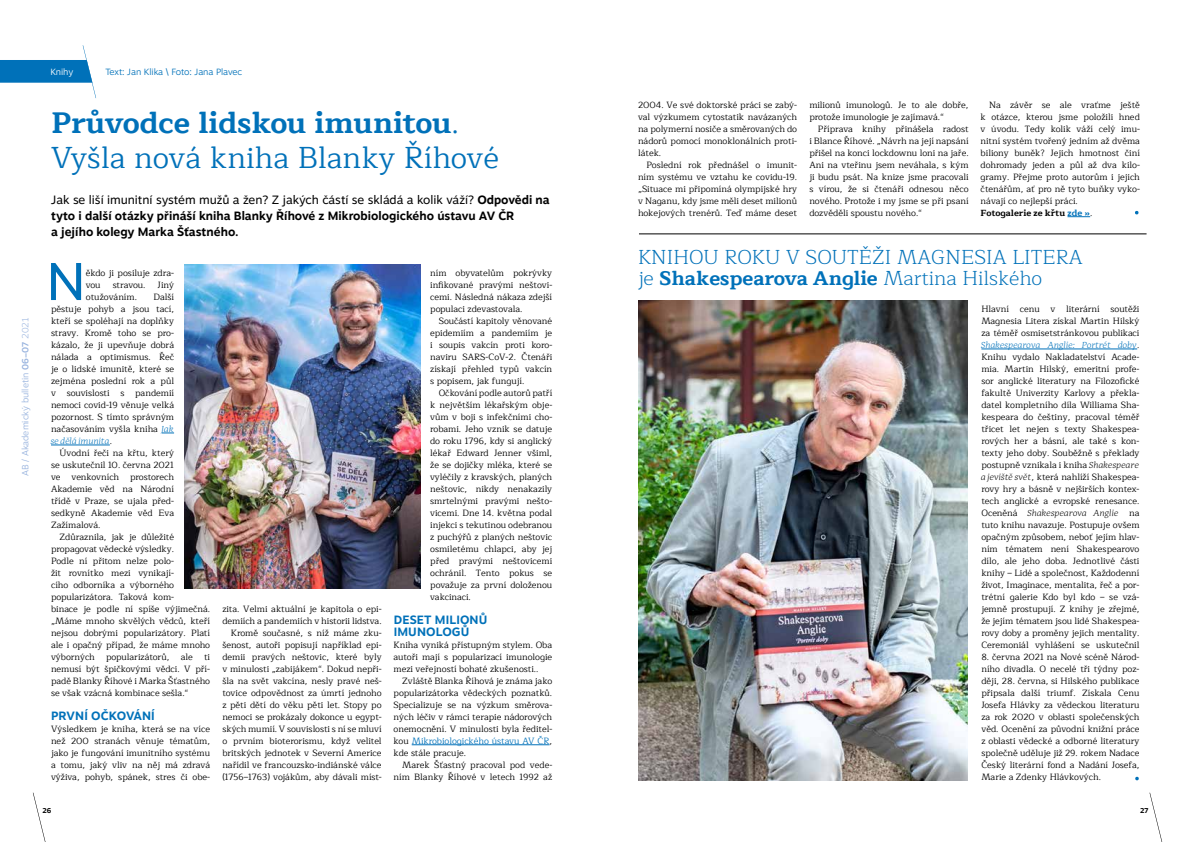
<style>
.page{position:relative;width:1191px;height:842px;background:#fff}
.page>*{position:absolute;margin:0;border:0;box-sizing:border-box;transform-origin:0 0}
.t1{font:52.9px "Motiva Sans";color:#0071b9}
.t2{font:30px/35px "Maitree";color:#0071b9}
.t3{font:300 20px/21.2px "Maitree";color:#0071b9}
.t4{font:700 12px/16px "Motiva Sans";color:#000}
.t5{font:700 12px/12px "Motiva Sans";letter-spacing:.01em;color:#0071b9}
.t6{font:9px/12px "Maitree";color:#000;text-align:justify}
.t7{font:italic 300 9px "Adagio Serif";color:#0071b9}
.t8{font:300 9px "Motiva Sans";color:#98b3de}
.t9{font:300 9px "Motiva Sans";letter-spacing:-.005em;color:#0071b9}
.t10{font:italic 300 9px "Adagio Serif";color:#000}
.t11{font:9px "Maitree";letter-spacing:-.02em;color:#000}
.t12{font:300 9px "Motiva Sans";color:#fff}
.t13{font:700 7px "Motiva Sans";color:#000}
.s1{font-weight:500}
.s2{font-weight:100}
.s3{font-weight:400}
.s4{font-weight:700}
.s5{color:#0071b9}
.s6{font-family:"Adagio Serif";font-weight:300;font-style:italic;color:#0071b9}
.s7{font-family:"Maitree";font-weight:400;font-style:normal;color:#000}
.s8{font-weight:700;color:#0071b9}
.s9{font-family:"Adagio Serif";font-weight:300;font-style:italic}
.s10{font-family:"Maitree";font-weight:400;font-style:normal}
</style>
<div class="page">
<svg style="left:1149px;top:793px;width:14px;height:49px"></svg>
<svg style="left:33px;top:793px;width:13px;height:49px"></svg>
<svg style="left:0;top:45px;width:96px;height:53px"></svg>
<svg style="left:162px;top:433px;width:12px;height:1px"></svg>
<hr style="left:51px;top:445px;width:59px;height:1px;background:#0071b9">
<hr style="left:412px;top:744px;width:137px;height:1px;background:#0071b9">
<img style="left:184px;top:264px;width:237px;height:324px">
<svg style="left:1067px;top:216px;width:23px;height:1px"></svg>
<hr style="left:639px;top:233px;width:507px;height:1px;background:#000">
<img style="left:638px;top:300px;width:330px;height:480px">
<hr style="left:981px;top:349px;width:156px;height:1px;background:#0071b9">
<p class="t8" style="left:19px;top:476px;width:161px;rotate:-90deg">AB / Akademický bulletin <span class="s1">06–07</span> <span class="s2">2021</span></p>
<p class="t12" style="left:50px;top:65px;width:24px">Knihy</p>
<p class="t9" style="left:105px;top:65px;width:138px">Text: Jan Klika <span class="s3">\</span> Foto: Jana Plavec</p>
<h2 class="t2" style="left:51px;top:106px;width:449px"><span class="s4">Průvodce lidskou imunitou</span>.<br>Vyšla nová kniha Blanky Říhové</h2>
<h3 class="t4" style="left:51px;top:191px;width:500px"><span class="s3">Jak se liší imunitní systém mužů a žen? Z jakých částí se skládá a kolik váží?</span> Odpovědi na tyto i další otázky přináší kniha Blanky Říhové z Mikrobiologického ústavu AV ČR<br>a jejího kolegy Marka Šťastného.</h3>
<h1 class="t1" style="left:46px;top:242px;width:41px">N</h1>
<p class="t6" style="left:86px;top:267px;width:90px">ěkdo ji posiluje zdra&shy;vou</p>
<p class="t6" style="left:430px;top:267px;width:124px">ním obyvatelům pokrývky infikované pravými neštovi&shy;cemi. Následná nákaza zdejší populaci zdevastovala.</p>
<p class="t6" style="left:430px;top:315px;width:124px;text-indent:9px">Součástí kapitoly věnované epidemiím a pandemiím je i soupis vakcín proti koro&shy;naviru SARS-CoV-2. Čtenáři získají přehled typů vakcín s popisem, jak fungují.</p>
<p class="t6" style="left:430px;top:387px;width:124px;text-indent:9px">Očkování podle autorů patří k největším lékařským obje&shy;vům v boji s infekčními cho&shy;robami. Jeho vznik se datuje do roku 1796, kdy si anglický lékař Edward Jenner všiml, že se dojičky mléka, které se vyléčily z kravských, planých neštovic, nikdy nenakazily smrtelnými pravými nešto&shy;vicemi. Dne 14. května podal injekci s tekutinou odebranou z puchýřů z planých neštovic osmiletému chlapci, aby jej před pravými neštovicemi ochránil. Tento pokus se považuje za první doloženou vakcinaci.</p>
<h3 class="t5" style="left:394px;top:613px;width:95px">DESET MILIONŮ<br>IMUNOLOGŮ</h3>
<p class="t6" style="left:394px;top:639px;width:160px">Kniha vyniká přístupným stylem. Oba autoři mají s popularizací imunologie mezi veřejností bohaté zkušenosti..</p>
<p class="t6" style="left:394px;top:675px;width:160px;text-indent:9px">Zvláště Blanka Říhová je známa jako popularizátorka vědeckých poznatků.<br>Specializuje se na výzkum směrova&shy;ných léčiv v rámci terapie nádorových onemocnění. V minulosti byla ředitel&shy;kou <span class="s5">Mikrobiologického ústavu AV ČR</span>, kde stále pracuje.</p>
<p class="t6" style="left:394px;top:759px;width:160px;text-align:right">Marek Šťastný pracoval pod vede&shy;ním Blanky Říhové v letech 1992 až</p>
<p class="t11" style="left:113px;top:278px;width:34px">stravou.</p>
<p class="t6" style="left:158px;top:279px;width:18px">Jiný</p>
<p class="t6" style="left:86px;top:291px;width:53px">otužováním.</p>
<p class="t6" style="left:51px;top:291px;width:125px;text-indent:102px">Další pěstuje pohyb a jsou tací, kteří se spoléhají na doplňky stravy. Kromě toho se pro&shy;kázalo, že ji upevňuje dobrá nálada a optimismus. Řeč je o lidské imunitě, které se zejména poslední rok a půl v souvislosti s pandemií nemoci covid-19 věnuje velká pozornost. S tímto správným načasováním vyšla kniha <span class="s6">Jak</span></p>
<p class="t7" style="left:51px;top:435px;width:63px">se dělá imunita<span class="s7">.</span></p>
<p class="t6" style="left:51px;top:447px;width:125px;text-indent:9px">Úvodní řeči na křtu, který se uskutečnil 10. června 2021 ve venkovních prostorech Akademie věd na Národní třídě v Praze, se ujala před&shy;sedkyně Akademie věd Eva Zažímalová.</p>
<p class="t6" style="left:51px;top:531px;width:161px;text-align:left;text-indent:9px">Zdůraznila, jak je důležité propagovat vědecké výsledky.<br>Podle ní přitom nelze polo-<br>žit rovnítko mezi vynikají-<br>cího odborníka a výborného popularizátora. Taková kom-<br>binace je podle ní spíše výjimečná. „Máme mnoho skvělých vědců, kteří nejsou dobrými popularizátory. Platí ale i opačný případ, že máme mnoho výborných</p>
<p class="t6" style="left:222px;top:603px;width:161px;text-align:right">zita. Velmi aktuální je kapitola o epi&shy;demiích a pandemiích v historii lidstva.<br>Kromě současné, s níž máme zku&shy;šenost, autoři popisují například epi&shy;demii pravých neštovic, které byly v minulosti „zabijákem“. Dokud nepři&shy;šla na svět vakcína, nesly pravé neš&shy;tovice odpovědnost za úmrtí jednoho z pěti dětí do věku pěti let. Stopy po nemoci se prokázaly dokonce u egypt&shy;ských mumií. V souvislosti s ní se mluví o prvním bioterorismu, když velitel britských jednotek v Severní Americe nařídil ve francouzsko-indiánské válce (1756–1763) vojákům, aby dávali míst-</p>
<p class="t6" style="left:106px;top:651px;width:65px">popularizátorů,</p>
<p class="t6" style="left:181px;top:651px;width:14px">ale</p>
<p class="t6" style="left:51px;top:651px;width:161px;text-indent:153px">ti nemusí být špičkovými vědci. V pří&shy;padě Blanky Říhové i Marka Šťastného se však vzácná kombinace sešla.“</p>
<h3 class="t5" style="left:51px;top:709px;width:105px">PRVNÍ OČKOVÁNÍ</h3>
<p class="t6" style="left:51px;top:723px;width:161px">Výsledkem je kniha, která se na více než 200 stranách věnuje tématům, jako je fungování imunitního systému a tomu, jaký vliv na něj má zdravá výživa, pohyb, spánek, stres či obe-</p>
<p class="t13" style="left:42px;top:806px;width:10px">26</p>
<p class="t6" style="left:809px;top:99px;width:161px">milionů imunologů. Je to ale dobře, protože imunologie je zajímavá.“</p>
<p class="t6" style="left:809px;top:123px;width:161px;text-indent:9px">Příprava knihy přinášela radost i Blance Říhové. „Návrh na její napsání přišel na konci lockdownu loni na jaře.<br>Ani na vteřinu jsem neváhala, s kým ji budu psát. Na knize jsme pracovali s vírou, že si čtenáři odnesou něco nového. Protože i my jsme se při psaní dozvěděli spoustu nového.“</p>
<p class="t6" style="left:638px;top:99px;width:161px">2004. Ve své doktorské práci se zabý&shy;val výzkumem cytostatik navázaných na polymerní nosiče a směrovaných do nádorů pomocí monoklonálních proti&shy;látek.</p>
<p class="t6" style="left:638px;top:159px;width:161px;text-indent:9px">Poslední rok přednášel o imunit&shy;ním systému ve vztahu ke covidu-19. „Situace mi připomíná olympijské hry v Naganu, kdy jsme měli deset milionů hokejových trenérů. Teď máme deset</p>
<p class="t6" style="left:980px;top:99px;width:161px;text-align:left;text-indent:9px">Na závěr se ale vraťme ještě k otázce, kterou jsme položili hned v úvodu. Tedy kolik váží celý imu&shy;nitní systém tvořený jedním až dvěma biliony buněk? Jejich hmotnost činí dohromady jeden a půl až dva kilo&shy;gramy. Přejme proto autorům i jejich čtenářům, ať pro ně tyto buňky vyko&shy;návají co nejlepší práci.<br><span class="s4">Fotogalerie ze křtu</span> <span class="s8">zde »</span>.</p>
<h3 class="t3" style="left:638px;top:247px;width:446px">KNIHOU ROKU V SOUTĚŽI MAGNESIA LITERA je <span class="s4">Shakespearova Anglie</span> Martina Hilského</h3>
<p class="t6" style="left:981px;top:303px;width:160px">Hlavní cenu v literární soutěži Magnesia Litera získal Martin Hilský za téměř osmisetstránkovou publikaci</p>
<p class="t7" style="left:981px;top:339px;width:160px">Shakespearova Anglie: Portrét doby<span class="s7">.</span></p>
<p class="t6" style="left:981px;top:351px;width:160px">Knihu vydalo Nakladatelství Acade&shy;mia. Martin Hilský, emeritní profe&shy;sor anglické literatury na Filozofické fakultě Univerzity Karlovy a překla&shy;datel kompletního díla Williama Sha&shy;kespeara do češtiny, pracoval téměř třicet let nejen s texty Shakespea&shy;rových her a básní, ale také s kon&shy;texty jeho doby. Souběžně s překlady postupně vznikala i kniha <span class="s9">Shakespeare a jeviště svět</span>, která nahlíží Shakespea&shy;rovy hry a básně v nejširších kontex&shy;tech anglické a evropské renesance.</p>
<p class="t10" style="left:981px;top:507px;width:160px"><span class="s10">Oceněná</span> Shakespearova Anglie <span class="s10">na</span></p>
<p class="t6" style="left:981px;top:519px;width:160px">tuto knihu navazuje. Postupuje ovšem opačným způsobem, neboť jejím hlav&shy;ním tématem není Shakespearovo dílo, ale jeho doba. Jednotlivé části knihy – Lidé a společnost, Každodenní život, Imaginace, mentalita, řeč a por&shy;trétní galerie Kdo byl kdo – se vzá&shy;jemně prostupují. Z knihy je zřejmé, že jejím tématem jsou lidé Shakespea&shy;rovy doby a proměny jejich mentality.<br>Ceremoniál vyhlášení se uskutečnil</p>
<p class="t6" style="left:981px;top:651px;width:160px">8. června 2021 na Nové scéně Národ&shy;ního divadla. O necelé tři týdny poz&shy;ději, 28. června, si Hilského publikace připsala další triumf. Získala Cenu Josefa Hlávky za vědeckou literaturu za rok 2020 v oblasti společenských věd. Ocenění za původní knižní práce z oblasti vědecké a odborné literatury společně uděluje již 29. rokem Nadace Český literární fond a Nadání Josefa, Marie a Zdenky Hlávkových.</p>
<p class="t13" style="left:1140px;top:806px;width:10px">27</p>
</div>
